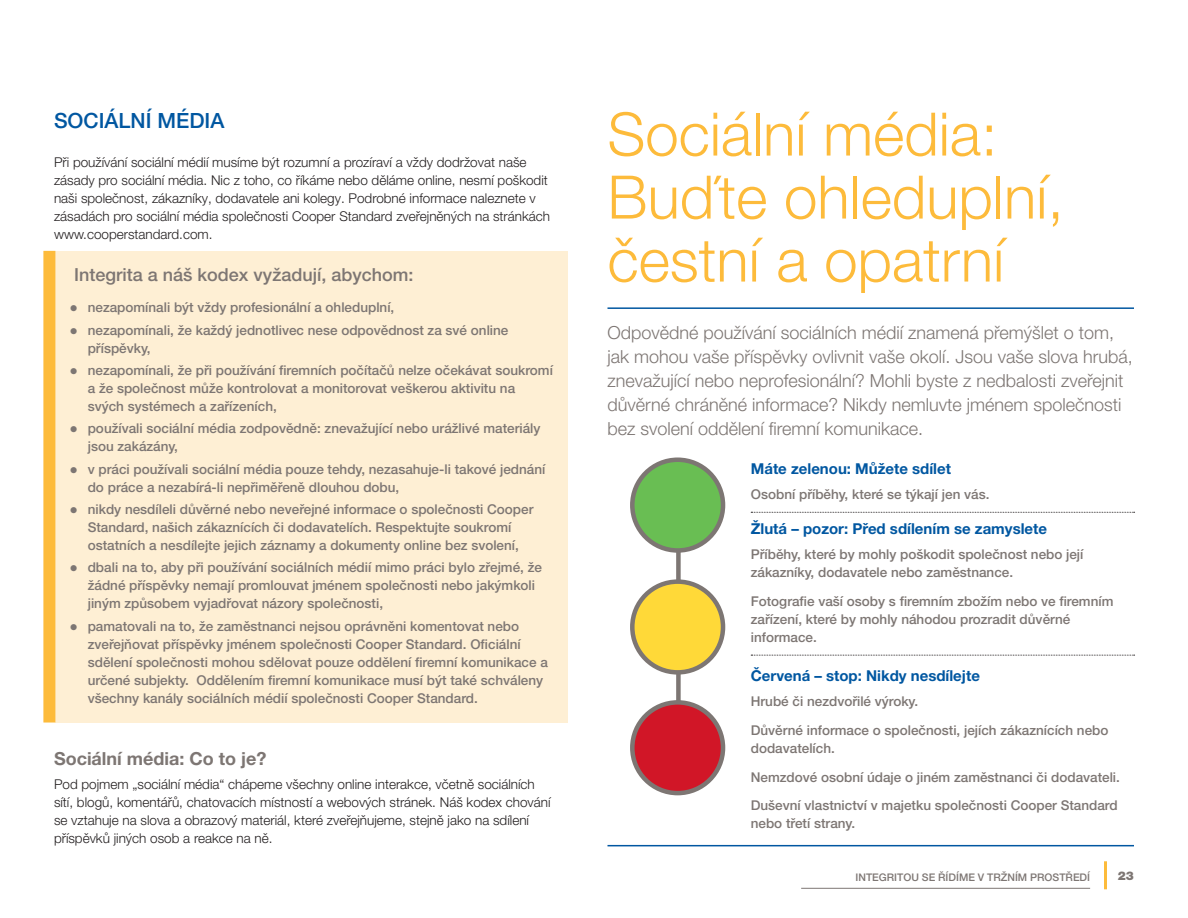
<style>
.page{position:relative;width:1188px;height:918px;background:#fff}
.page>*{position:absolute;margin:0;border:0;box-sizing:border-box;transform-origin:0 0}
.t1{font:300 60px/63px "Helvetica Neue LT Pro";color:#fdbb3b}
.t2{font:500 21px "Helvetica Neue LT Pro";color:#0157a1}
.t3{font:300 18px/24px "Helvetica Neue LT Pro";color:#7d7673}
.t4{font:500 18px "Helvetica Neue LT Pro";color:#7d7673}
.t5{font:700 18px "Helvetica Neue LT Pro";color:#7d7673}
.t6{font:700 15px "Helvetica Neue LT Pro";color:#0157a1}
.t7{font:500 13.5px/18px "Helvetica Neue LT Pro";color:#7d7673}
.t8{font:300 13.5px/18px "Helvetica Neue LT Pro";color:#231f20}
.t9{font:900 12px "Helvetica Neue LT Pro";color:#7d7673}
.t10{font:500 10.5px "Helvetica Neue LT Pro";color:#7d7673}
</style>
<div class="page">
<hr style="left:801px;top:888px;width:289px;height:1px;background:#7d7673">
<hr style="left:1104px;top:861px;width:3px;height:28px;background:#fdbb3b">
<div style="left:56px;top:251px;width:512px;height:472px;background:#feefd4"></div>
<div style="left:43px;top:251px;width:12px;height:472px;background:#fdbb3b"></div>
<hr style="left:608px;top:307px;width:526px;height:2px;background:#0157a1">
<hr style="left:608px;top:845px;width:526px;height:1px;background:#0157a1">
<div style="left:676px;top:522px;width:5px;height:199px;background:#7d7673"></div>
<div style="left:632px;top:460px;width:91px;height:90px;background:#69be53;border-radius:50%"></div>
<div style="left:630px;top:458px;width:95px;height:95px;border:4px solid #7d7673;border-radius:50%"></div>
<div style="left:632px;top:582px;width:91px;height:90px;background:#ffd938;border-radius:50%"></div>
<div style="left:630px;top:579px;width:95px;height:96px;border:4px solid #7d7673;border-radius:50%"></div>
<div style="left:632px;top:702px;width:91px;height:91px;background:#d11627;border-radius:50%"></div>
<div style="left:630px;top:700px;width:95px;height:95px;border:4px solid #7d7673;border-radius:50%"></div>
<svg style="left:751px;top:512px;width:384px;height:1px"></svg>
<svg style="left:751px;top:655px;width:384px;height:1px"></svg>
<h2 class="t2" style="left:54px;top:108px;width:172px">SOCIÁLNÍ MÉDIA</h2>
<p class="t8" style="left:54px;top:153px;width:498px">Při používání sociální médií musíme být rozumní a prozíraví a vždy dodržovat naše zásady pro sociální média. Nic z toho, co říkáme nebo děláme online, nesmí poškodit naši společnost, zákazníky, dodavatele ani kolegy. Podrobné informace naleznete v zásadách pro sociální média společnosti Cooper Standard zveřejněných na stránkách www.cooperstandard.com.</p>
<h3 class="t4" style="left:74px;top:264px;width:341px">Integrita a náš kodex vyžadují, abychom:</h3>
<p class="t7" style="left:70px;top:298px;width:326px">● nezapomínali být vždy profesionální a ohleduplní,</p>
<p class="t7" style="left:88px;top:321px;width:422px;text-indent:-18px">● nezapomínali, že každý jednotlivec nese odpovědnost za své online příspěvky,</p>
<p class="t7" style="left:88px;top:361px;width:467px;text-indent:-18px">● nezapomínali, že při používání firemních počítačů nelze očekávat soukromí a že společnost může kontrolovat a monitorovat veškerou aktivitu na svých systémech a zařízeních,</p>
<p class="t7" style="left:88px;top:419px;width:454px;text-indent:-18px">● používali sociální média zodpovědně: znevažující nebo urážlivé materiály jsou zakázány,</p>
<p class="t7" style="left:88px;top:460px;width:459px;text-indent:-18px">● v práci používali sociální média pouze tehdy, nezasahuje-li takové jednání do práce a nezabírá-li nepřiměřeně dlouhou dobu,</p>
<p class="t7" style="left:70px;top:500px;width:465px;text-align:center">● nikdy nesdíleli důvěrné nebo neveřejné informace o společnosti Cooper<br>Standard, našich zákaznících či dodavatelích. Respektujte soukromí ostatních a nesdílejte jejich záznamy a dokumenty online bez svolení,</p>
<p class="t7" style="left:88px;top:558px;width:456px;text-indent:-18px">● dbali na to, aby při používání sociálních médií mimo práci bylo zřejmé, že žádné příspěvky nemají promlouvat jménem společnosti nebo jakýmkoli jiným způsobem vyjadřovat názory společnosti,</p>
<p class="t7" style="left:88px;top:617px;width:462px;text-indent:-18px">● pamatovali na to, že zaměstnanci nejsou oprávněni komentovat nebo zveřejňovat příspěvky jménem společnosti Cooper Standard. Oficiální sdělení společnosti mohou sdělovat pouze oddělení firemní komunikace a určené subjekty. Oddělením firemní komunikace musí být také schváleny všechny kanály sociálních médií společnosti Cooper Standard.</p>
<h3 class="t5" style="left:54px;top:747px;width:214px">Sociální média: Co to je?</h3>
<p class="t8" style="left:54px;top:775px;width:498px">Pod pojmem „sociální média“ chápeme všechny online interakce, včetně sociálních sítí, blogů, komentářů, chatovacích místností a webových stránek. Náš kodex chování se vztahuje na slova a obrazový materiál, které zveřejňujeme, stejně jako na sdílení příspěvků jiných osob a reakce na ně.</p>
<h1 class="t1" style="left:608px;top:101px;width:458px">Sociální média:<br>Buďte ohleduplní, čestní a opatrní</h1>
<p class="t3" style="left:608px;top:321px;width:527px">Odpovědné používání sociálních médií znamená přemýšlet o tom, jak mohou vaše příspěvky ovlivnit vaše okolí. Jsou vaše slova hrubá, znevažující nebo neprofesionální? Mohli byste z nedbalosti zveřejnit důvěrné chráněné informace? Nikdy nemluvte jménem společnosti bez svolení oddělení firemní komunikace.</p>
<p class="t6" style="left:751px;top:459px;width:202px">Máte zelenou: Můžete sdílet</p>
<p class="t7" style="left:751px;top:485px;width:240px">Osobní příběhy, které se týkají jen vás.</p>
<p class="t6" style="left:751px;top:519px;width:298px">Žlutá – pozor: Před sdílením se zamyslete</p>
<p class="t7" style="left:751px;top:545px;width:334px">Příběhy, které by mohly poškodit společnost nebo její zákazníky, dodavatele nebo zaměstnance.</p>
<p class="t7" style="left:751px;top:592px;width:364px">Fotografie vaší osoby s firemním zbožím nebo ve firemním zařízení, které by mohly náhodou prozradit důvěrné informace.</p>
<p class="t6" style="left:751px;top:666px;width:231px">Červená – stop: Nikdy nesdílejte</p>
<p class="t7" style="left:751px;top:687px;width:359px;line-height:28.8px">Hrubé či nezdvořilé výroky.<br>Důvěrné informace o společnosti, jejích zákaznících nebo</p>
<p class="t7" style="left:751px;top:733px;width:371px;line-height:28.8px">dodavatelích.<br>Nemzdové osobní údaje o jiném zaměstnanci či dodavateli.<br>Duševní vlastnictví v majetku společnosti Cooper Standard</p>
<p class="t7" style="left:751px;top:814px;width:106px">nebo třetí strany.</p>
<p class="t10" style="left:856px;top:871px;width:236px">INTEGRITOU SE ŘÍDÍME V TRŽNÍM PROSTŘEDÍ</p>
<p class="t9" style="left:1118px;top:869px;width:18px">23</p>
</div>
